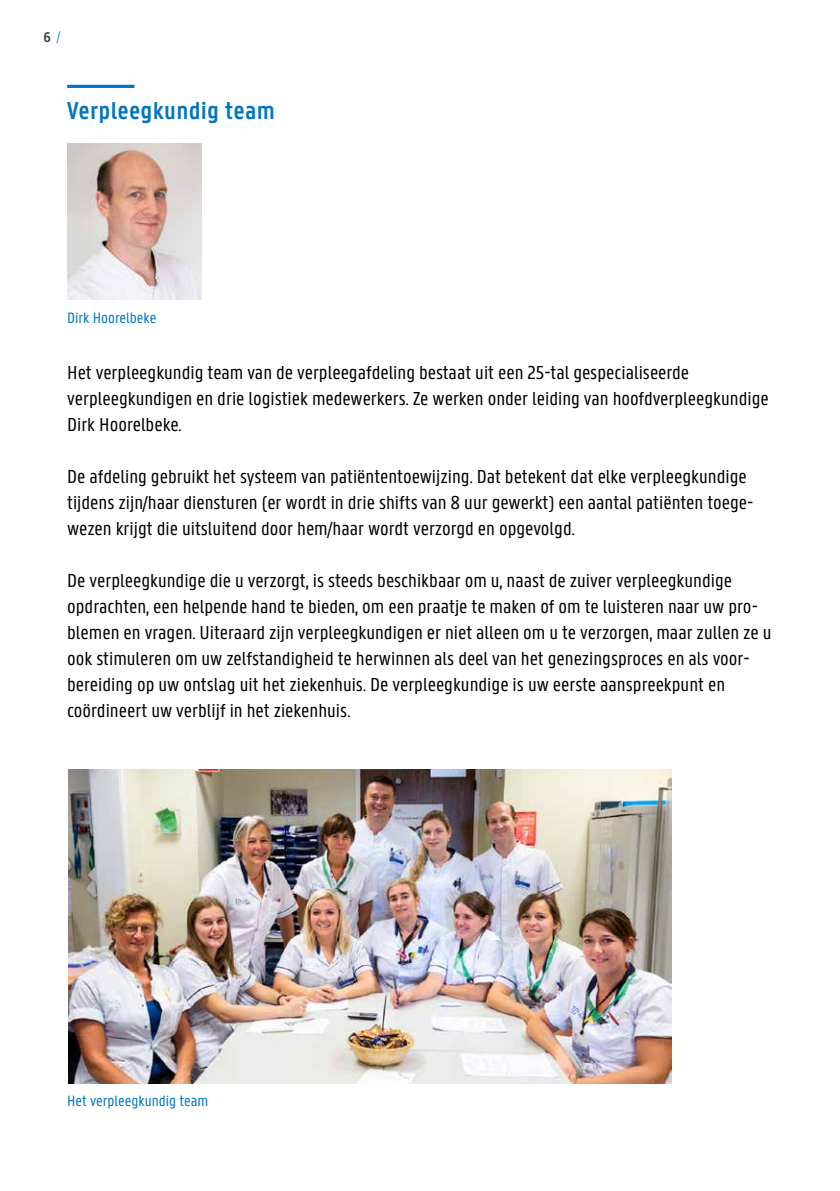
<style>
.page{position:relative;width:840px;height:1191px;background:#fff}
.page>*{position:absolute;margin:0;border:0;box-sizing:border-box;transform-origin:0 0}
.t1{font:600 26px "U Gent Panno Text";letter-spacing:.01em;color:#0075bf}
.t2{font:20px/26px "U Gent Panno Text";color:#000}
.t3{font:16px "U Gent Panno Text";color:#0075bf}
.t4{font:600 15px "U Gent Panno Text";color:#3c3c3b}
.s1{font-weight:300;color:#0080c6}
</style>
<div class="page">
<hr style="left:67px;top:85px;width:67px;height:3px;background:#0075bf">
<img style="left:67px;top:144px;width:134px;height:156px">
<img style="left:68px;top:769px;width:603px;height:314px">
<p class="t4" style="left:44px;top:28px;width:18px">6 <span class="s1">/</span></p>
<h1 class="t1" style="left:67px;top:95px;width:209px">Verpleegkundig team</h1>
<p class="t3" style="left:67px;top:308px;width:91px">Dirk Hoorelbeke</p>
<p class="t2" style="left:67px;top:359px;width:702px">Het verpleegkundig team van de verpleegafdeling bestaat uit een 25-tal gespecialiseerde verpleegkundigen en drie logistiek medewerkers. Ze werken onder leiding van hoofdverpleegkundige<br>Dirk Hoorelbeke.</p>
<p class="t2" style="left:67px;top:463px;width:687px">De afdeling gebruikt het systeem van patiëntentoewijzing. Dat betekent dat elke verpleegkundige tijdens zijn/haar diensturen (er wordt in drie shifts van 8 uur gewerkt) een aantal patiënten toege&shy;wezen krijgt die uitsluitend door hem/haar wordt verzorgd en opgevolgd.</p>
<p class="t2" style="left:67px;top:567px;width:705px">De verpleegkundige die u verzorgt, is steeds beschikbaar om u, naast de zuiver verpleegkundige opdrachten, een helpende hand te bieden, om een praatje te maken of om te luisteren naar uw pro&shy;blemen en vragen. Uiteraard zijn verpleegkundigen er niet alleen om u te verzorgen, maar zullen ze u ook stimuleren om uw zelfstandigheid te herwinnen als deel van het genezingsproces en als voor&shy;bereiding op uw ontslag uit het ziekenhuis. De verpleegkundige is uw eerste aanspreekpunt en coördineert uw verblijf in het ziekenhuis.</p>
<p class="t3" style="left:67px;top:1091px;width:142px">Het verpleegkundig team</p>
</div>
